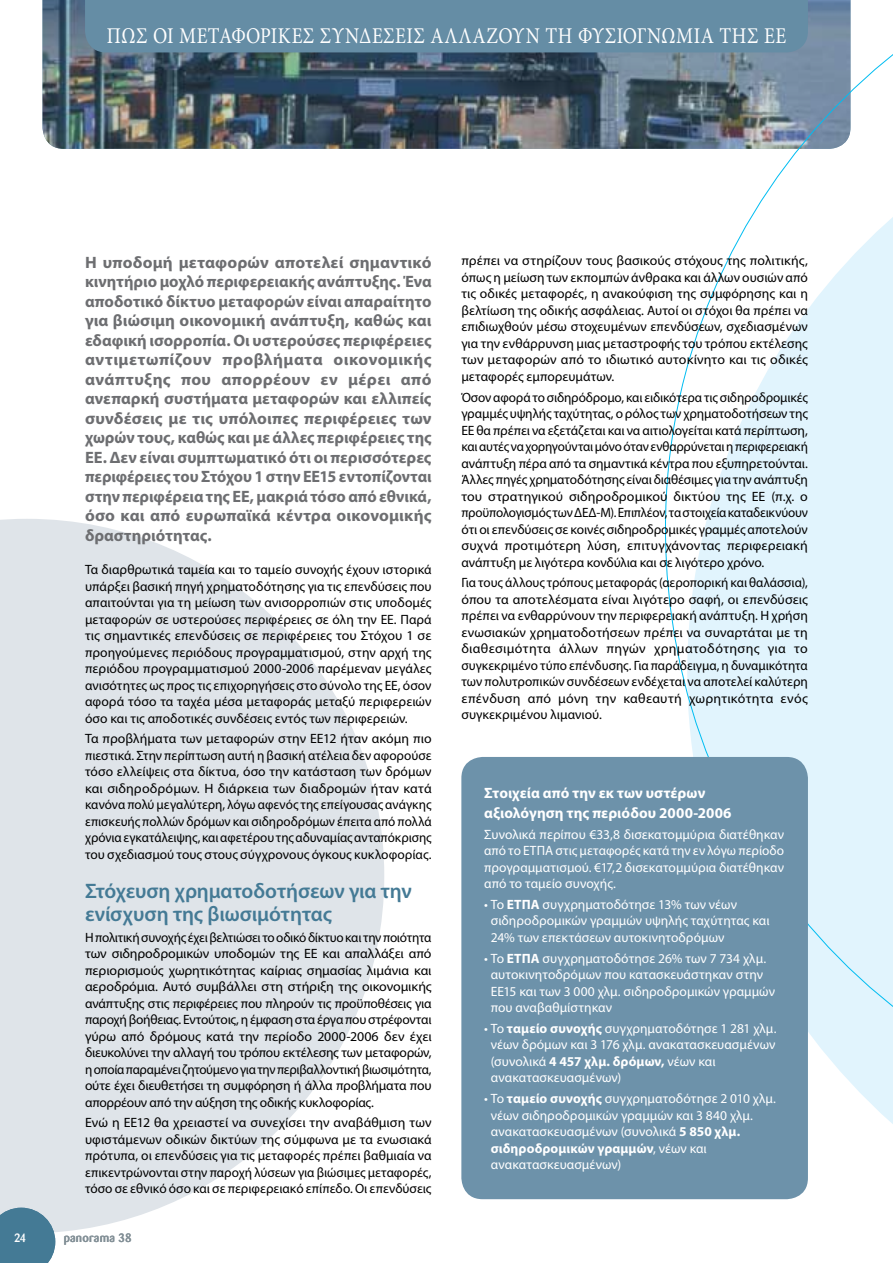
<style>
.page{position:relative;width:893px;height:1263px;background:#fff}
.page>*{position:absolute;margin:0;border:0;box-sizing:border-box;transform-origin:0 0}
.t1{font:22.5px "Minion Pro";letter-spacing:.02em;color:#fff;scale:.85 1}
.t2{font:600 21px/22.5px "Myriad Pro";letter-spacing:-.005em;color:#447a95}
.t3{font:700 16.5px/19.5px "Myriad Pro";letter-spacing:.005em;color:#6d6e71;text-align:justify}
.t4{font:700 15px/19.5px "Myriad Pro";letter-spacing:.005em;color:#fff}
.t5{font:13.5px/16.5px "Myriad Pro";color:#000;text-align:justify}
.t6{font:13.5px/16.5px "Myriad Pro";letter-spacing:.005em;color:#fff}
.t7{font:500 12px "Barmeno";letter-spacing:.02em;color:#839097}
.t8{font:500 12px "Barmeno";color:#fff}
.s1{font-weight:700}
</style>
<div class="page">
<svg style="left:0;top:519px;width:384px;height:713px;fill:#dfe4e9"></svg>
<img style="left:43px;top:0;width:622px;height:149px">
<svg style="left:665px;top:0;width:228px;height:1124px"></svg>
<svg style="left:0;top:1208px;width:55px;height:55px;background:#54859d"></svg>
<div style="left:461px;top:757px;width:347px;height:442px;background:#6d92aa;border-radius:21px"></div>
<div style="left:85px;top:0;width:723px;height:52px;background:#658da5"></div>
<h1 class="t1" style="left:107px;top:20px;width:217px">Πώς οι μεταφορικές</h1>
<h1 class="t1" style="left:320px;top:20px;width:536px">συνδέσεις αλλάζουν τη φυσιογνωμία της ΕΕ</h1>
<p class="t3" style="left:85px;top:252px;width:348px">Η υποδομή μεταφορών αποτελεί σημαντικό κινητήριο μοχλό περιφερειακής ανάπτυξης. Ένα αποδοτικό δίκτυο μεταφορών είναι απαραίτητο για βιώσιμη οικονομική ανάπτυξη, καθώς και εδαφική ισορροπία. Οι υστερούσες περιφέρειες αντιμετωπίζουν προβλήματα οικονομικής ανάπτυξης που απορρέουν εν μέρει από ανεπαρκή συστήματα μεταφορών και ελλιπείς συνδέσεις με τις υπόλοιπες περιφέρειες των χωρών τους, καθώς και με άλλες περιφέρειες της ΕΕ. Δεν είναι συμπτωματικό ότι οι περισσότερες περιφέρειες του Στόχου 1 στην ΕΕ15 εντοπίζονται στην περιφέρεια της ΕΕ, μακριά τόσο από εθνικά, όσο και από ευρωπαϊκά κέντρα οικονομικής δραστηριότητας.</p>
<p class="t5" style="left:85px;top:561px;width:348px">Τα διαρθρωτικά ταμεία και το ταμείο συνοχής έχουν ιστορικά υπάρξει βασική πηγή χρηματοδότησης για τις επενδύσεις που απαιτούνται για τη μείωση των ανισορροπιών στις υποδομές μεταφορών σε υστερούσες περιφέρειες σε όλη την ΕΕ. Παρά τις σημαντικές επενδύσεις σε περιφέρειες του Στόχου 1 σε προηγούμενες περιόδους προγραμματισμού, στην αρχή της περιόδου προγραμματισμού 2000-2006 παρέμεναν μεγάλες ανισότητες ως προς τις επιχορηγήσεις στο σύνολο της ΕΕ, όσον αφορά τόσο τα ταχέα μέσα μεταφοράς μεταξύ περιφερειών όσο και τις αποδοτικές συνδέσεις εντός των περιφερειών.</p>
<p class="t5" style="left:85px;top:730px;width:348px">Τα προβλήματα των μεταφορών στην ΕΕ12 ήταν ακόμη πιο πιεστικά. Στην περίπτωση αυτή η βασική ατέλεια δεν αφορούσε τόσο ελλείψεις στα δίκτυα, όσο την κατάσταση των δρόμων και σιδηροδρόμων. Η διάρκεια των διαδρομών ήταν κατά κανόνα πολύ μεγαλύτερη, λόγω αφενός της επείγουσας ανάγκης επισκευής πολλών δρόμων και σιδηροδρόμων έπειτα από πολλά χρόνια εγκατάλειψης, και αφετέρου της αδυναμίας ανταπόκρισης του σχεδιασμού τους στους σύγχρονους όγκους κυκλοφορίας.</p>
<h2 class="t2" style="left:85px;top:879px;width:328px">Στόχευση χρηματοδοτήσεων για την ενίσχυση της βιωσιμότητας</h2>
<p class="t5" style="left:85px;top:929px;width:348px">Η πολιτική συνοχής έχει βελτιώσει το οδικό δίκτυο και την ποιότητα των σιδηροδρομικών υποδομών της ΕΕ και απαλλάξει από περιορισμούς χωρητικότητας καίριας σημασίας λιμάνια και αεροδρόμια. Αυτό συμβάλλει στη στήριξη της οικονομικής ανάπτυξης στις περιφέρειες που πληρούν τις προϋποθέσεις για παροχή βοήθειας. Εντούτοις, η έμφαση στα έργα που στρέφονται γύρω από δρόμους κατά την περίοδο 2000-2006 δεν έχει διευκολύνει την αλλαγή του τρόπου εκτέλεσης των μεταφορών, η οποία παραμένει ζητούμενο για την περιβαλλοντική βιωσιμότητα, ούτε έχει διευθετήσει τη συμφόρηση ή άλλα προβλήματα που απορρέουν από την αύξηση της οδικής κυκλοφορίας.</p>
<p class="t5" style="left:85px;top:1114px;width:348px">Ενώ η ΕΕ12 θα χρειαστεί να συνεχίσει την αναβάθμιση των υφιστάμενων οδικών δικτύων της σύμφωνα με τα ενωσιακά πρότυπα, οι επενδύσεις για τις μεταφορές πρέπει βαθμιαία να επικεντρώνονται στην παροχή λύσεων για βιώσιμες μεταφορές, τόσο σε εθνικό όσο και σε περιφερειακό επίπεδο. Οι επενδύσεις</p>
<p class="t8" style="left:14px;top:1231px;width:14px">24</p>
<p class="t7" style="left:64px;top:1230px;width:69px">panorama 38</p>
<p class="t5" style="left:461px;top:252px;width:348px">πρέπει να στηρίζουν τους βασικούς στόχους της πολιτικής, όπως η μείωση των εκπομπών άνθρακα και άλλων ουσιών από τις οδικές μεταφορές, η ανακούφιση της συμφόρησης και η βελτίωση της οδικής ασφάλειας. Αυτοί οι στόχοι θα πρέπει να επιδιωχθούν μέσω στοχευμένων επενδύσεων, σχεδιασμένων για την ενθάρρυνση μιας μεταστροφής του τρόπου εκτέλεσης των μεταφορών από το ιδιωτικό αυτοκίνητο και τις οδικές μεταφορές εμπορευμάτων.</p>
<p class="t5" style="left:461px;top:389px;width:348px">Όσον αφορά το σιδηρόδρομο, και ειδικότερα τις σιδηροδρομικές γραμμές υψηλής ταχύτητας, ο ρόλος των χρηματοδοτήσεων της ΕΕ θα πρέπει να εξετάζεται και να αιτιολογείται κατά περίπτωση, και αυτές να χορηγούνται μόνο όταν ενθαρρύνεται η περιφερειακή ανάπτυξη πέρα από τα σημαντικά κέντρα που εξυπηρετούνται.<br>Άλλες πηγές χρηματοδότησης είναι διαθέσιμες για την ανάπτυξη του στρατηγικού σιδηροδρομικού δικτύου της ΕΕ (π.χ. ο προϋπολογισμός των ΔΕΔ-Μ). Επιπλέον, τα στοιχεία καταδεικνύουν ότι οι επενδύσεις σε κοινές σιδηροδρομικές γραμμές αποτελούν συχνά προτιμότερη λύση, επιτυγχάνοντας περιφερειακή ανάπτυξη με λιγότερα κονδύλια και σε λιγότερο χρόνο.</p>
<p class="t5" style="left:461px;top:574px;width:348px">Για τους άλλους τρόπους μεταφοράς (αεροπορική και θαλάσσια), όπου τα αποτελέσματα είναι λιγότερο σαφή, οι επενδύσεις πρέπει να ενθαρρύνουν την περιφερειακή ανάπτυξη. Η χρήση ενωσιακών χρηματοδοτήσεων πρέπει να συναρτάται με τη διαθεσιμότητα άλλων πηγών χρηματοδότησης για το συγκεκριμένο τύπο επένδυσης. Για παράδειγμα, η δυναμικότητα των πολυτροπικών συνδέσεων ενδέχεται να αποτελεί καλύτερη επένδυση από μόνη την καθεαυτή χωρητικότητα ενός συγκεκριμένου λιμανιού.</p>
<p class="t4" style="left:484px;top:783px;width:249px">Στοιχεία από την εκ των υστέρων αξιολόγηση της περιόδου 2000-2006</p>
<p class="t6" style="left:484px;top:825px;width:302px;text-align:justify">Συνολικά περίπου €33,8 δισεκατομμύρια διατέθηκαν από το ΕΤΠΑ στις μεταφορές κατά την εν λόγω περίοδο προγραμματισμού. €17,2 δισεκατομμύρια διατέθηκαν από το ταμείο συνοχής.</p>
<p class="t6" style="left:491px;top:896px;width:280px;text-indent:-7px">• Το <span class="s1">ΕΤΠΑ</span> συγχρηματοδότησε 13% των νέων σιδηροδρομικών γραμμών υψηλής ταχύτητας και<br>24% των επεκτάσεων αυτοκινητοδρόμων</p>
<p class="t6" style="left:491px;top:949px;width:286px;text-indent:-7px">• Το <span class="s1">ΕΤΠΑ</span> συγχρηματοδότησε 26% των 7 734 χλμ. αυτοκινητοδρόμων που κατασκευάστηκαν στην ΕΕ15 και των 3 000 χλμ. σιδηροδρομικών γραμμών που αναβαθμίστηκαν</p>
<p class="t6" style="left:491px;top:1020px;width:287px;text-indent:-7px">• Το <span class="s1">ταμείο συνοχής</span> συγχρηματοδότησε 1 281 χλμ. νέων δρόμων και 3 176 χλμ. ανακατασκευασμένων (συνολικά <span class="s1">4 457 χλμ. δρόμων,</span> νέων και ανακατασκευασμένων)</p>
<p class="t6" style="left:491px;top:1090px;width:287px;text-indent:-7px">• Το <span class="s1">ταμείο συνοχής</span> συγχρηματοδότησε 2 010 χλμ. νέων σιδηροδρομικών γραμμών και 3 840 χλμ. ανακατασκευασμένων (συνολικά <span class="s1">5 850 χλμ. σιδηροδρομικών γραμμών</span>, νέων και ανακατασκευασμένων)</p>
</div>
